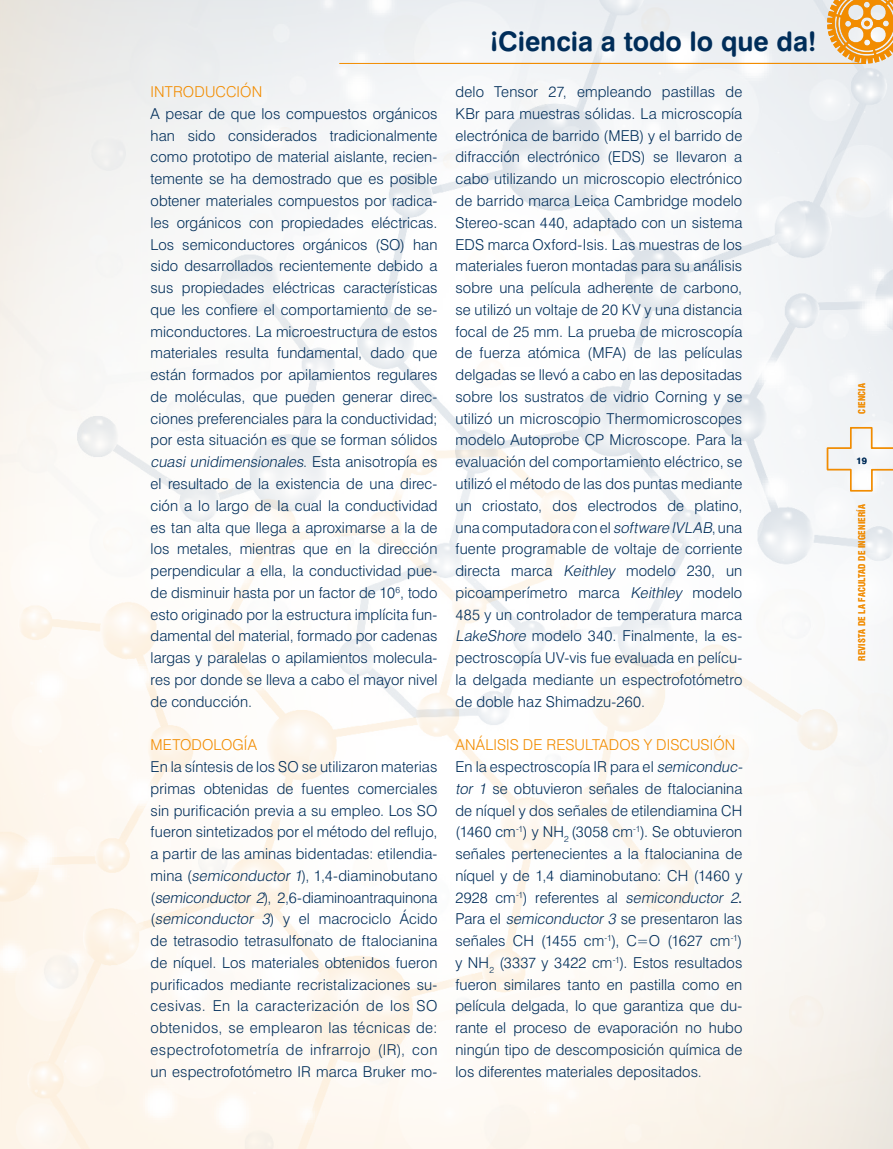
<style>
.page{position:relative;width:893px;height:1149px;background:#fff}
.page>*{position:absolute;margin:0;border:0;box-sizing:border-box;transform-origin:0 0}
.t1{font:27px "Swiss 721 BT Bold Rounded";letter-spacing:-.005em;color:#002d59}
.t2{font:300 15px/21.8px "Swiss 721 BT";letter-spacing:.005em;color:#002d59;text-align:justify}
.t3{font:300 15px "Swiss 721 BT";letter-spacing:.01em;color:#f28c00}
.t4{font:9.15px "Swiss 721 BT Bold Rounded";color:#002d59}
.t5{font:700 condensed 9px "Swiss 721 BT";letter-spacing:.02em;color:#f28c00}
.s1{font-style:italic}
.s2{color:#f28c00}
.s3{font-weight:400}
</style>
<div class="page">
<img style="left:0;top:0;width:893px;height:1148px">
<hr style="left:340px;top:63px;width:525px;height:1px;background:#f28c00">
<svg style="left:826px;top:426px;width:67px;height:66px"></svg>
<svg style="left:827px;top:0;width:66px;height:63px;background:#edb668"></svg>
<hr style="left:411px;top:63px;width:455px;height:1px;background:#f28c00">
<p class="t3" style="left:151px;top:83px;width:113px">INTRODUCCIÓN</p>
<p class="t2" style="left:151px;top:102px;width:288px">A pesar de que los compuestos orgánicos han sido considerados tradicionalmente como prototipo de material aislante, recien&shy;temente se ha demostrado que es posible obtener materiales compuestos por radica&shy;les orgánicos con propiedades eléctricas.<br>Los semiconductores orgánicos (SO) han sido desarrollados recientemente debido a sus propiedades eléctricas características que les confiere el comportamiento de se&shy;miconductores. La microestructura de estos materiales resulta fundamental, dado que están formados por apilamientos regulares de moléculas, que pueden generar direc&shy;ciones preferenciales para la conductividad; por esta situación es que se forman sólidos <span class="s1">cuasi unidimensionales</span>. E s t a a n i s ot ro p ía e s el resultado de la existencia de una direc&shy;ción a lo largo de la cual la conductividad es tan alta que llega a aproximarse a la de los metales, mientras que en la dirección perpendicular a ella, la conductividad pue&shy;de disminuir hasta por un factor de 10<sup>6</sup>, todo esto originado por la estructura implícita fun&shy;damental del material, formado por cadenas largas y paralelas o apilamientos molecula&shy;res por donde se lleva a cabo el mayor nivel de conducción.</p>
<p class="t3" style="left:151px;top:735px;width:108px">METODOLOGÍA</p>
<p class="t2" style="left:151px;top:755px;width:288px">En la síntesis de los SO se utilizaron materias primas obtenidas de fuentes comerciales sin purificación previa a su empleo. Los SO fueron sintetizados por el método del reflujo, a partir de las aminas bidentadas: etilendia&shy;mina (<span class="s1">semiconductor 1</span>), 1,4-diaminobutano (<span class="s1">semiconductor 2</span>), 2,6-diaminoantraquinona (<span class="s1">semiconductor 3</span>) y el macrociclo Ácido de tetrasodio tetrasulfonato de ftalocianina de níquel. Los materiales obtenidos fueron purificados mediante recristalizaciones su&shy;cesivas. En la caracterización de los SO obtenidos, se emplearon las técnicas de: espectrofotometría de infrarrojo (IR), con un espectrofotómetro IR marca Bruker mo-</p>
<h1 class="t1" style="left:490px;top:24px;width:328px">¡Ciencia a todo lo que da!</h1>
<p class="t2" style="left:455px;top:81px;width:288px">delo Tensor 27, empleando pastillas de KBr para muestras sólidas. La microscopía electrónica de barrido (MEB) y el barrido de difracción electrónico (EDS) se llevaron a cabo utilizando un microscopio electrónico de barrido marca Leica Cambridge modelo Stereo-scan 440, adaptado con un sistema EDS marca Oxford-Isis. Las muestras de los materiales fueron montadas para su análisis sobre una película adherente de carbono, se utilizó un voltaje de 20 KV y una distancia focal de 25 mm. La prueba de microscopía de fuerza atómica (MFA) de las películas delgadas se llevó a cabo en las depositadas sobre los sustratos de vidrio Corning y se utilizó un microscopio Thermomicroscopes modelo Autoprobe CP Microscope. Para la evaluación del comportamiento eléctrico, se utilizó el método de las dos puntas mediante un criostato, dos electrodos de platino, una computadora con el <span class="s1">software IVLAB</span>, una fuente programable de voltaje de corriente directa marca <span class="s1">Keithley</span> modelo 230, un picoamperímetro marca <span class="s1">Keithley</span> modelo 485 y un controlador de temperatura marca <span class="s1">LakeShore</span> modelo 340. Finalmente, la es&shy;pectroscopía UV-vis fue evaluada en pelícu&shy;la delgada mediante un espectrofotómetro de doble haz Shimadzu-260.</p>
<p class="t2" style="left:455px;top:733px;width:292px;text-align:left"><span class="s2">ANÁLISIS DE RESULTADOS Y DISCUSIÓN </span>En la espectroscopía IR para el <span class="s1">semiconduc&shy;tor 1</span> se obtuvieron señales de ftalocianina de níquel y dos señales de etilendiamina CH (1460 cm<sup>-1</sup>) y NH<sub>2</sub> (3058 cm<sup>-1</sup>). Se obtuvieron señales pertenecientes a la ftalocianina de níquel y de 1,4 diaminobutano: CH (1460 y 2928 cm<sup>-1</sup>) referentes al <span class="s1">semiconductor 2</span><span class="s3">.<br></span>Para el <span class="s1">semiconductor 3</span> se presentaron las señales CH (1455 cm<sup>-1</sup>), C=O (1627 cm<sup>-1</sup>) y NH<sub>2</sub> (3337 y 3422 cm<sup>-1</sup>). Estos resultados fueron similares tanto en pastilla como en película delgada, lo que garantiza que du&shy;rante el proceso de evaporación no hubo ningún tipo de descomposición química de los diferentes materiales depositados.</p>
<p class="t5" style="left:857px;top:413px;width:32px;rotate:-90deg">CIENCIA</p>
<p class="t4" style="left:856px;top:454px;width:12px">19</p>
<p class="t5" style="left:857px;top:660px;width:158px;rotate:-90deg">REVISTA DE LA FACULTAD DE INGENIERÍA</p>
</div>
